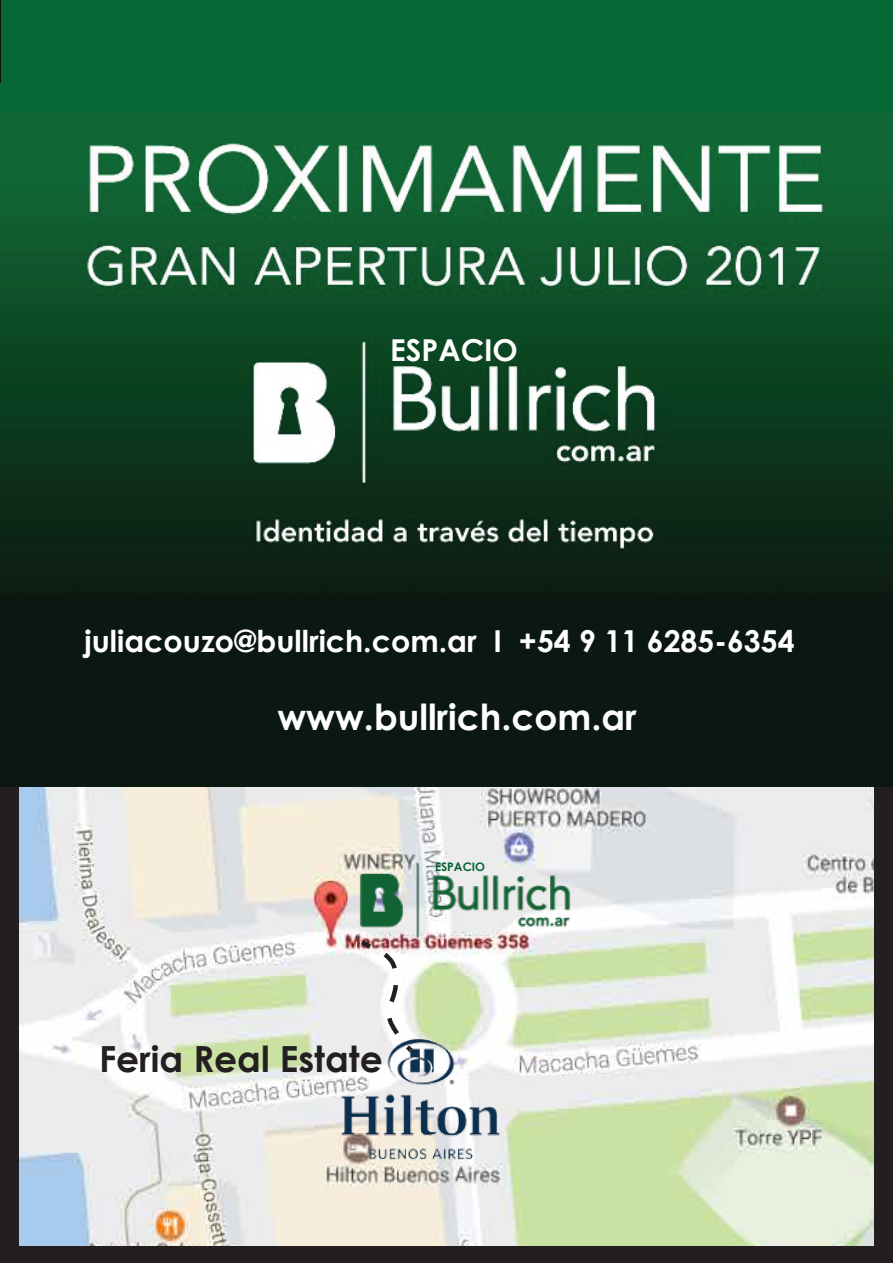
<style>
.page{position:relative;width:893px;height:1263px;background:#fff}
.page>*{position:absolute;margin:0;border:0;box-sizing:border-box;transform-origin:0 0}
.t1{font:700 36px "Century Gothic";color:#fff}
.t2{font:700 36px "Century Gothic";color:#231f20}
.t3{font:700 30.15px "Century Gothic";color:#fff}
.t4{font:700 11.85px "Century Gothic";color:#036333}
</style>
<div class="page">
<img style="left:8px;top:787px;width:885px;height:476px">
<div style="left:0;top:774px;width:18px;height:488px;background:#231f20"></div>
<div style="left:874px;top:768px;width:18px;height:487px;background:#231f20"></div>
<img style="left:332px;top:847px;width:273px;height:103px">
<img style="left:0;top:84px;width:893px;height:511px">
<div style="left:2px;top:0;width:891px;height:112px;background:#056735"></div>
<div style="left:0;top:595px;width:893px;height:192px;background:#0b1711"></div>
<svg style="left:356px;top:936px;width:64px;height:64px"></svg>
<img style="left:304px;top:1000px;width:233px;height:196px">
<div style="left:0;top:1246px;width:893px;height:16px;background:#231f20"></div>
<p class="t3" style="left:390px;top:327px;width:129px">ESPACIO</p>
<p class="t3" style="left:84px;top:618px;width:712px">juliacouzo@bullrich.com.ar I +54 9 11 6285-6354</p>
<p class="t1" style="left:278px;top:689px;width:361px">www.bullrich.com.ar</p>
<p class="t4" style="left:435px;top:857px;width:52px">ESPACIO</p>
<p class="t2" style="left:99px;top:1032px;width:285px">Feria Real Estate</p>
</div>
